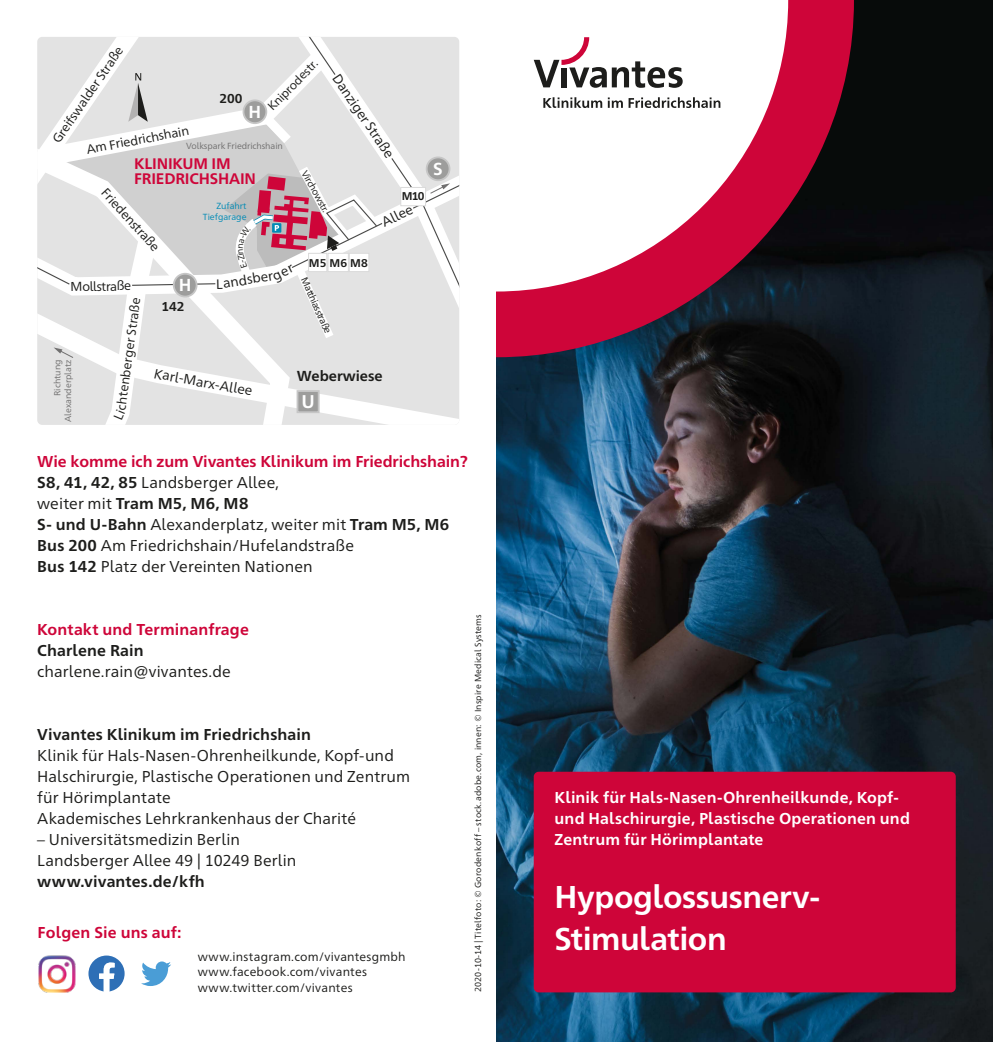
<style>
.page{position:relative;width:993px;height:1042px;background:#fff}
.page>*{position:absolute;margin:0;border:0;box-sizing:border-box;transform-origin:0 0}
.t1{font:700 31.5px/42px "Frutiger Neue 1450 Pro";letter-spacing:-.015em;color:#fff}
.t2{font:700 18.38px "Frutiger Neue 1450 Pro";color:#fff}
.t3{font:700 17.32px "Frutiger Neue 1450 Pro";color:#fff}
.t4{font:15.75px/21px "Frutiger Neue 1450 Pro";letter-spacing:.005em;color:#1d1d1b}
.t5{font:700 15.75px/21px "Frutiger Neue 1450 Pro";letter-spacing:.01em;color:#fff}
.t6{font:700 15.75px "Frutiger Neue 1450 Pro";letter-spacing:.01em;color:#1d1d1b}
.t7{font:700 15.75px "Frutiger Neue 1450 Pro";letter-spacing:.01em;color:#ce0539}
.t8{font:700 15.22px/15.2px "Frutiger Neue 1450 Pro";letter-spacing:-.01em;color:#ce0539}
.t9{font:700 14.53px "Frutiger Neue 1450 Pro";color:#1d1d1b}
.t10{font:13.65px "Frutiger Neue 1450 Pro";color:#1d1d1b}
.t11{font:12.95px "Frutiger Neue 1450 Pro";color:#1d1d1b}
.t12{font:700 12.95px "Frutiger Neue 1450 Pro";color:#1d1d1b}
.t13{font:12.25px/15.8px "Frutiger Neue 1450 Pro";letter-spacing:.015em;color:#1d1d1b}
.t14{font:12.08px "Frutiger Neue 1450 Pro";color:#1d1d1b}
.t15{font:700 11.2px "Frutiger Neue 1450 Pro";color:#1d1d1b}
.t16{font:9.62px "Frutiger Neue 1450 Pro";color:#1d1d1b}
.t17{font:8.92px/10.7px "Frutiger Neue 1450 Pro";letter-spacing:-.01em;color:#706f6f;text-align:right}
.t18{font:8.92px/10.7px "Frutiger Neue 1450 Pro";color:#008ab5;text-align:right}
.t19{font:8.75px "Frutiger Neue 1450 Pro";letter-spacing:.02em;color:#1d1d1b}
.s1{font-weight:700;color:#ce0539}
.s2{font-weight:700}
</style>
<div class="page">
<svg style="left:88px;top:955px;width:37px;height:36px"></svg>
<svg style="left:141px;top:961px;width:30px;height:25px"></svg>
<img style="left:39px;top:955px;width:37px;height:37px">
<img style="left:496px;top:0;width:496px;height:1042px">
<svg style="left:496px;top:0;width:357px;height:357px;background:#630f2a"></svg>
<svg style="left:496px;top:0;width:292px;height:291px"></svg>
<svg style="left:533px;top:37px;width:149px;height:51px"></svg>
<svg style="left:543px;top:97px;width:79px;height:11px"></svg>
<svg style="left:628px;top:97px;width:92px;height:11px"></svg>
<div style="left:533px;top:772px;width:422px;height:220px;background:#ce0539;border-radius:5px"></div>
<svg style="left:37px;top:37px;width:422px;height:388px"></svg>
<p class="t11" style="left:47px;top:136px;width:116px;rotate:-55deg">Greifswalder Straße</p>
<p class="t14" style="left:263px;top:103px;width:67px;rotate:-46deg">Kniprodestr.</p>
<p class="t10" style="left:344px;top:69px;width:100px;rotate:56deg">Danziger Straße</p>
<p class="t12" style="left:219px;top:89px;width:25px">200</p>
<p class="t3" style="left:248px;top:99px;width:14px">H</p>
<p class="t11" style="left:85px;top:140px;width:106px;rotate:-11deg">Am Friedrichshain</p>
<p class="t17" style="left:186px;top:140px;width:98px">Volkspark Friedrichshain</p>
<p class="t8" style="left:134px;top:155px;width:123px">KLINIKUM IM<br>FRIEDRICHSHAIN</p>
<p class="t18" style="left:203px;top:200px;width:45px">Zufahrt<br>Tiefgarage</p>
<p class="t16" style="left:310px;top:168px;width:48px;rotate:61deg">Virchowstr.</p>
<p class="t11" style="left:111px;top:184px;width:81px;rotate:48deg">Friedenstraße</p>
<p class="t11" style="left:70px;top:277px;width:62px;rotate:-1deg">Mollstraße</p>
<p class="t10" style="left:221px;top:273px;width:52px;rotate:-9deg">andsber</p>
<p class="t15" style="left:402px;top:188px;width:24px">M10</p>
<p class="t10" style="left:378px;top:214px;width:35px;rotate:-26deg">Allee</p>
<p class="t15" style="left:309px;top:254px;width:60px">M5 M6 M8</p>
<p class="t16" style="left:310px;top:275px;width:62px;rotate:66deg">Matthiasstraße</p>
<p class="t3" style="left:179px;top:273px;width:14px">H</p>
<p class="t11" style="left:111px;top:409px;width:115px;rotate:-82deg">chtenberger Straße</p>
<p class="t12" style="left:161px;top:297px;width:25px">142</p>
<p class="t17" style="left:51px;top:422px;width:64px;rotate:-90deg">Richtung<br>Alexanderplatz</p>
<p class="t9" style="left:297px;top:365px;width:87px">Weberwiese</p>
<p class="t10" style="left:164px;top:365px;width:93px;rotate:10deg">arl-Marx-Allee</p>
<p class="t2" style="left:301px;top:388px;width:15px">U</p>
<p class="t3" style="left:433px;top:156px;width:11px">S</p>
<p class="t4" style="left:37px;top:450px;width:432px"><span class="s1">Wie komme ich zum Vivantes Klinikum im Friedrichshain?<br></span><span class="s2">S8, 41, 42, 85</span> Landsberger Allee,<br>weiter mit <span class="s2">Tram M5, M6, M8<br>S- und U-Bahn</span> Alexanderplatz, weiter mit <span class="s2">Tram M5, M6<br>Bus 200</span> Am Friedrichshain/Hufelandstraße<br><span class="s2">Bus 142</span> Platz der Vereinten Nationen</p>
<p class="t7" style="left:37px;top:618px;width:213px">Kontakt und Terminanfrage</p>
<p class="t6" style="left:37px;top:639px;width:108px">Charlene Rain</p>
<p class="t4" style="left:37px;top:660px;width:195px">charlene.rain@vivantes.de</p>
<p class="t6" style="left:37px;top:723px;width:275px">Vivantes Klinikum im Friedrichshain</p>
<p class="t4" style="left:37px;top:744px;width:374px">Klinik für Hals-Nasen-Ohrenheilkunde, Kopf-und Halschirurgie, Plastische Operationen und Zentrum für Hörimplantate<br>Akademisches Lehrkrankenhaus der Charité</p>
<p class="t4" style="left:37px;top:828px;width:261px">– Universitätsmedizin Berlin<br>Landsberger Allee 49 | 10249 Berlin</p>
<p class="t6" style="left:37px;top:870px;width:169px">www.vivantes.de/kfh</p>
<p class="t7" style="left:38px;top:921px;width:145px">Folgen Sie uns auf:</p>
<p class="t13" style="left:198px;top:947px;width:209px">www.instagram.com/vivantesgmbh www.facebook.com/vivantes www.twitter.com/vivantes</p>
<p class="t19" style="left:471px;top:992px;width:379px;rotate:-90deg">2020-10-14 | Titelfoto: © Gorodenkoff – stock.adobe.com, innen: © Inspire Medical Systems</p>
<p class="t5" style="left:554px;top:786px;width:357px">Klinik für Hals-Nasen-Ohrenheilkunde, Kopf&shy;und Halschirurgie, Plastische Operationen und<br>Zentrum für Hörimplantate</p>
<h1 class="t1" style="left:554px;top:874px;width:267px">Hypoglossusnerv-<br>Stimulation</h1>
</div>
